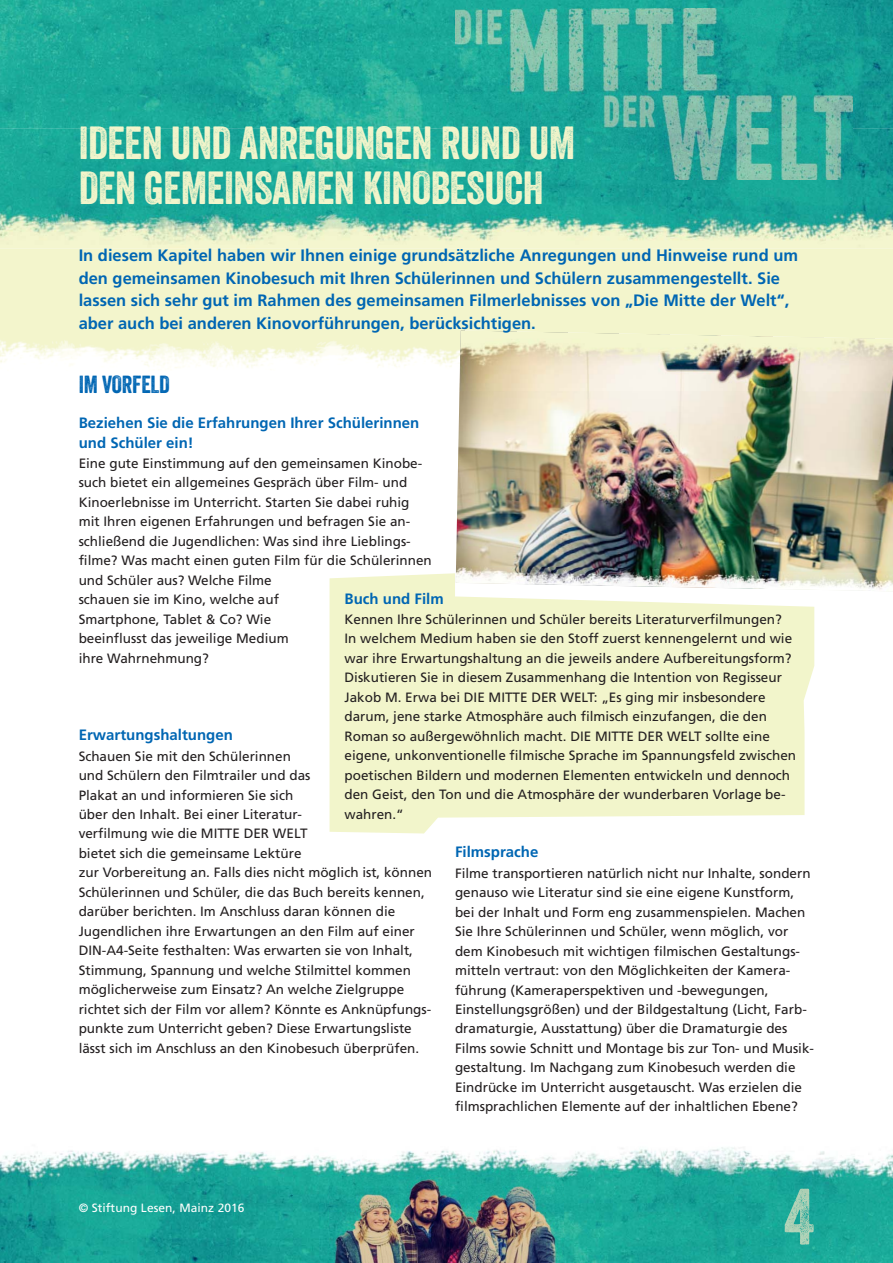
<style>
.page{position:relative;width:893px;height:1263px;background:#fff}
.page>*{position:absolute;margin:0;border:0;box-sizing:border-box;transform-origin:0 0}
.t1{font:45px/45px "Veneer";letter-spacing:-.01em;color:#f2f5cb}
.t2{font:24px "Veneer";letter-spacing:-.01em;color:#0066b3}
.t3{font:700 16.5px/22.5px "Frutiger";color:#0066b3}
.t4{font:700 15px/19.5px "Frutiger";color:#0066b3}
.t5{font:13.5px/19.5px "Frutiger";color:#231f20}
.t6{font:12px "Frutiger";letter-spacing:.005em;color:#fff}
</style>
<div class="page">
<img style="left:456px;top:391px;width:437px;height:174px">
<img style="left:456px;top:565px;width:437px;height:26px">
<img style="left:0;top:0;width:893px;height:368px">
<img style="left:459px;top:330px;width:434px;height:61px">
<img style="left:0;top:1147px;width:893px;height:116px">
<img style="left:330px;top:1175px;width:233px;height:88px">
<img style="left:784px;top:1188px;width:30px;height:56px">
<svg style="left:330px;top:573px;width:484px;height:260px;background:#f2f4d0"></svg>
<img style="left:455px;top:9px;width:398px;height:170px">
<h1 class="t1" style="left:79px;top:125px;width:498px">IDEEN UND ANREGUNGEN RUND UM<br>DEN GEMEINSAMEN KINOBESUCH</h1>
<p class="t3" style="left:79px;top:246px;width:721px">In diesem Kapitel haben wir Ihnen einige grundsätzliche Anregungen und Hinweise rund um den gemeinsamen Kinobesuch mit Ihren Schülerinnen und Schülern zusammengestellt. Sie lassen sich sehr gut im Rahmen des gemeinsamen Filmerlebnisses von „Die Mitte der Welt“, aber auch bei anderen Kinovorführungen, berücksichtigen.</p>
<h2 class="t2" style="left:79px;top:376px;width:93px">IM VORFELD</h2>
<p class="t4" style="left:79px;top:414px;width:342px">Beziehen Sie die Erfahrungen Ihrer Schülerinnen und Schüler ein!</p>
<p class="t5" style="left:79px;top:455px;width:355px">Eine gute Einstimmung auf den gemeinsamen Kinobe&shy;such bietet ein allgemeines Gespräch über Film- und Kinoerlebnisse im Unterricht. Starten Sie dabei ruhig mit Ihren eigenen Erfahrungen und befragen Sie an&shy;schließend die Jugendlichen: Was sind ihre Lieblings&shy;filme? Was macht einen guten Film für die Schülerinnen und Schüler aus? Welche Filme<br>schauen sie im Kino, welche auf<br>Smartphone, Tablet &amp; Co? Wie<br>beeinflusst das jeweilige Medium<br>ihre Wahrnehmung?</p>
<p class="t4" style="left:345px;top:590px;width:101px">Buch und Film</p>
<p class="t5" style="left:345px;top:611px;width:453px">Kennen Ihre Schülerinnen und Schüler bereits Literaturverfilmungen?<br>In welchem Medium haben sie den Stoff zuerst kennengelernt und wie war ihre Erwartungshaltung an die jeweils andere Aufbereitungsform?<br>Diskutieren Sie in diesem Zusammenhang die Intention von Regisseur Jakob M. Erwa bei DIE MITTE DER WELT: „Es ging mir insbesondere darum, jene starke Atmosphäre auch filmisch einzufangen, die den Roman so außergewöhnlich macht. DIE MITTE DER WELT sollte eine eigene, unkonventionelle filmische Sprache im Spannungsfeld zwischen poetischen Bildern und modernen Elementen entwickeln und dennoch den Geist, den Ton und die Atmosphäre der wunderbaren Vorlage be&shy;wahren.“</p>
<p class="t4" style="left:455px;top:843px;width:85px">Filmsprache</p>
<p class="t5" style="left:455px;top:864px;width:361px">Filme transportieren natürlich nicht nur Inhalte, sondern genauso wie Literatur sind sie eine eigene Kunstform, bei der Inhalt und Form eng zusammenspielen. Machen Sie Ihre Schülerinnen und Schüler, wenn möglich, vor dem Kinobesuch mit wichtigen filmischen Gestaltungs&shy;mitteln vertraut: von den Möglichkeiten der Kamera - führung (Kameraperspektiven und -bewegungen, Einstellungsgrößen) und der Bildgestaltung (Licht, Farb&shy;dramaturgie, Ausstattung) über die Dramaturgie des Films sowie Schnitt und Montage bis zur Ton- und Musik&shy;gestaltung. Im Nachgang zum Kinobesuch werden die Eindrücke im Unterricht ausgetauscht. Was erzielen die filmsprachlichen Elemente auf der inhaltlichen Ebene?</p>
<p class="t4" style="left:79px;top:726px;width:156px">Erwartungshaltungen</p>
<p class="t5" style="left:79px;top:747px;width:355px">Schauen Sie mit den Schülerinnen<br>und Schülern den Filmtrailer und das<br>Plakat an und informieren Sie sich<br>über den Inhalt. Bei einer Literatur-<br>verfilmung wie die MITTE DER WELT<br>bietet sich die gemeinsame Lektüre<br>zur Vorbereitung an. Falls dies nicht möglich ist, können Schülerinnen und Schüler, die das Buch bereits kennen, darüber berichten. Im Anschluss daran können die Jugendlichen ihre Erwartungen an den Film auf einer DIN-A4-Seite festhalten: Was erwarten sie von Inhalt, Stimmung, Spannung und welche Stilmittel kommen möglicherweise zum Einsatz? An welche Zielgruppe richtet sich der Film vor allem? Könnte es Anknüpfungs&shy;punkte zum Unterricht geben? Diese Erwartungsliste lässt sich im Anschluss an den Kinobesuch überprüfen.</p>
<p class="t6" style="left:79px;top:1203px;width:167px">© Stiftung Lesen, Mainz 2016</p>
</div>
